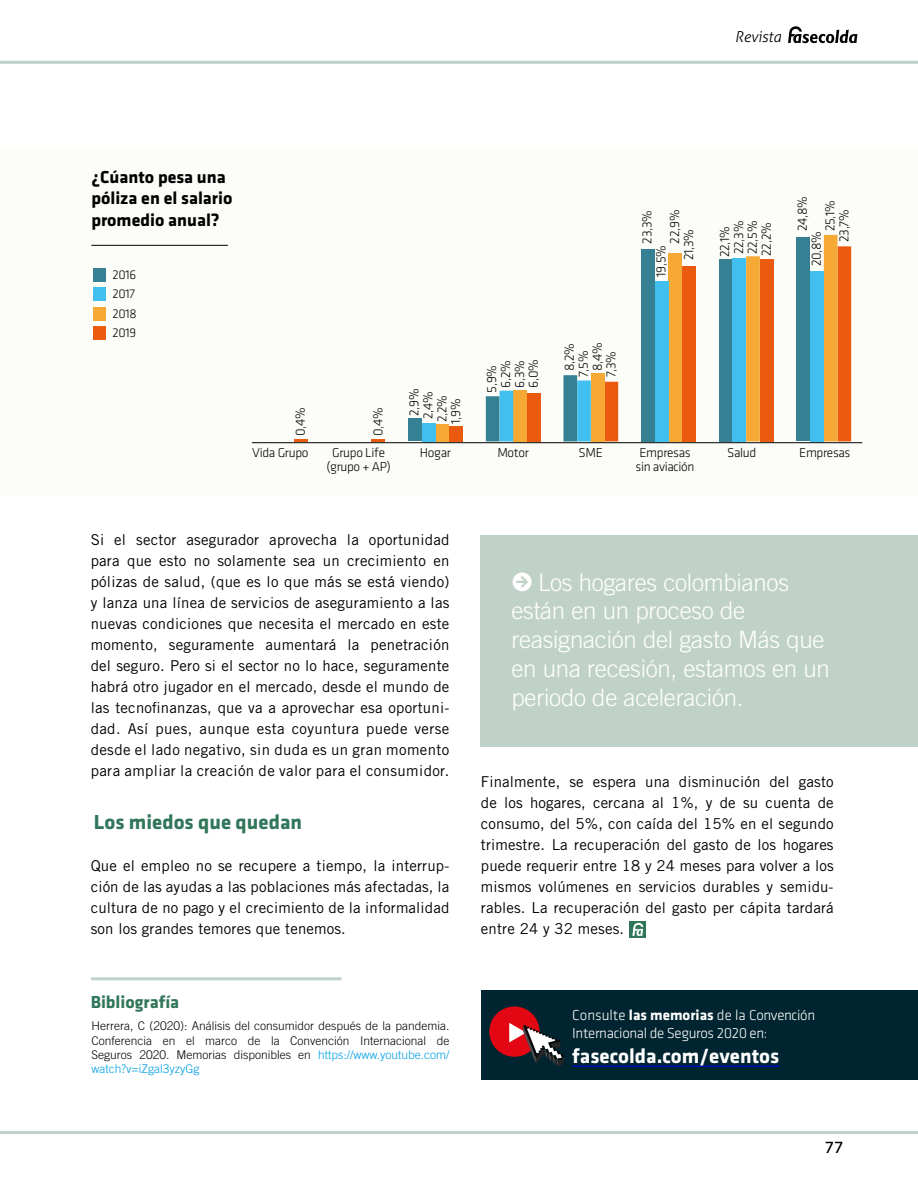
<style>
.page{position:relative;width:918px;height:1188px;background:#fff}
.page>*{position:absolute;margin:0;border:0;box-sizing:border-box;transform-origin:0 0}
.t1{font:300 24px/28.8px "Trade Gothic LT Std";letter-spacing:-.01em;color:#fff}
.t2{font:700 21px "Klavika";color:#fff}
.t3{font:700 21px "Klavika";color:#31765b}
.t4{font:700 18px/21.6px "Klavika";color:#000}
.t5{font:700 18px "Klavika";color:#31765b}
.t6{font:15px/21px "Trade Gothic LT Std";letter-spacing:.01em;color:#000;text-align:justify}
.t7{font:15px/18px "Klavika Light TF";letter-spacing:-.025em;color:#fff}
.t8{font:italic 300 15px "Aller";color:#000}
.t9{font:15px "Collator";color:#000}
.t10{font:300 13.65px/14px "Klavika";color:#000}
.t11{font:300 13.35px/13.6px "Klavika";letter-spacing:-.025em;color:#000;text-align:center}
.t12{font:300 13.05px/19.5px "Klavika";color:#000}
.t13{font:300 12.75px/13px "Klavika";letter-spacing:-.025em;color:#000}
.t14{font:300 12px/14.4px "Trade Gothic LT Std";color:#000;text-align:justify}
.s1{color:#009fe3}
.s2{font-family:"Klavika Arrows";font-weight:500;font-size:27.45px}
.s3{font-family:"Klavika";font-weight:700}
</style>
<div class="page">
<hr style="left:0;top:1131px;width:918px;height:3px;background:#c0d2c8">
<hr style="left:0;top:61px;width:918px;height:3px;background:#c0d2c8">
<svg style="left:788px;top:26px;width:69px;height:17px"></svg>
<hr style="left:91px;top:977px;width:251px;height:3px;background:#c0d2c8">
<div style="left:481px;top:990px;width:437px;height:90px;background:#002531"></div>
<div style="left:489px;top:1006px;width:51px;height:51px;background:#e30613;border-radius:50%"></div>
<svg style="left:509px;top:1023px;width:55px;height:43px"></svg>
<hr style="left:572px;top:1066px;width:207px;height:1px;background:#00f">
<div style="left:481px;top:535px;width:437px;height:211px;background:#c0d2c8"></div>
<div style="left:0;top:148px;width:918px;height:347px;background:#fcfcf8"></div>
<hr style="left:91px;top:245px;width:137px;height:1px;background:#000">
<div style="left:94px;top:268px;width:12px;height:14px;background:#368093"></div>
<div style="left:94px;top:327px;width:12px;height:13px;background:#ea5b10"></div>
<div style="left:94px;top:307px;width:12px;height:13px;background:#f7a936"></div>
<div style="left:94px;top:288px;width:12px;height:13px;background:#41c0f0"></div>
<hr style="left:252px;top:442px;width:610px;height:1px;background:#000">
<svg style="left:294px;top:439px;width:14px;height:2px"></svg>
<div style="left:408px;top:419px;width:14px;height:22px;background:#368093"></div>
<div style="left:449px;top:426px;width:14px;height:15px;background:#ea5b10"></div>
<div style="left:436px;top:424px;width:13px;height:17px;background:#f7a936"></div>
<div style="left:422px;top:423px;width:14px;height:18px;background:#41c0f0"></div>
<div style="left:486px;top:396px;width:14px;height:45px;background:#368093"></div>
<div style="left:527px;top:393px;width:14px;height:48px;background:#ea5b10"></div>
<div style="left:513px;top:390px;width:14px;height:51px;background:#f7a936"></div>
<div style="left:500px;top:391px;width:13px;height:50px;background:#41c0f0"></div>
<div style="left:563px;top:375px;width:14px;height:66px;background:#368093"></div>
<div style="left:605px;top:382px;width:13px;height:59px;background:#ea5b10"></div>
<div style="left:591px;top:373px;width:14px;height:68px;background:#f7a936"></div>
<div style="left:577px;top:380px;width:14px;height:61px;background:#41c0f0"></div>
<div style="left:641px;top:249px;width:14px;height:192px;background:#368093"></div>
<div style="left:682px;top:266px;width:14px;height:175px;background:#ea5b10"></div>
<div style="left:669px;top:253px;width:13px;height:188px;background:#f7a936"></div>
<div style="left:655px;top:281px;width:14px;height:160px;background:#41c0f0"></div>
<div style="left:719px;top:259px;width:13px;height:182px;background:#368093"></div>
<div style="left:760px;top:259px;width:14px;height:182px;background:#ea5b10"></div>
<div style="left:746px;top:256px;width:14px;height:185px;background:#f7a936"></div>
<div style="left:733px;top:258px;width:13px;height:183px;background:#41c0f0"></div>
<div style="left:796px;top:237px;width:14px;height:204px;background:#368093"></div>
<div style="left:838px;top:246px;width:13px;height:195px;background:#ea5b10"></div>
<div style="left:824px;top:235px;width:14px;height:206px;background:#f7a936"></div>
<div style="left:810px;top:271px;width:14px;height:170px;background:#41c0f0"></div>
<svg style="left:372px;top:439px;width:13px;height:2px"></svg>
<div style="left:630px;top:921px;width:16px;height:17px;background:#31765b"></div>
<svg style="left:632px;top:922px;width:11px;height:14px"></svg>
<p class="t8" style="left:735px;top:28px;width:48px">Revista</p>
<p class="t4" style="left:91px;top:166px;width:143px">¿Cúanto pesa una póliza en el salario promedio anual?</p>
<p class="t12" style="left:112px;top:265px;width:26px">2016<br>2017<br>2018<br>2019</p>
<p class="t10" style="left:668px;top:260px;width:52px;text-indent:17px;rotate:-90deg">22,9%<br>21,3%</p>
<p class="t10" style="left:718px;top:257px;width:38px;rotate:-90deg">22,1%<br>22,3%<br>22,5%<br>22,2%</p>
<p class="t10" style="left:640px;top:244px;width:35px;rotate:-90deg">23,3%</p>
<p class="t10" style="left:654px;top:277px;width:33px;rotate:-90deg">19,5%</p>
<p class="t10" style="left:795px;top:266px;width:71px;text-indent:35px;rotate:-90deg">24,8%<br>20,8%</p>
<p class="t10" style="left:823px;top:242px;width:43px;text-indent:11px;rotate:-90deg">25,1%<br>23,7%</p>
<p class="t10" style="left:294px;top:436px;width:30px;rotate:-90deg">0,4%</p>
<p class="t10" style="left:371px;top:436px;width:30px;rotate:-90deg">0,4%</p>
<p class="t10" style="left:407px;top:416px;width:29px;rotate:-90deg">2,9%</p>
<p class="t10" style="left:421px;top:419px;width:29px;rotate:-90deg">2,4%</p>
<p class="t10" style="left:435px;top:422px;width:29px;rotate:-90deg">2,2%</p>
<p class="t10" style="left:449px;top:424px;width:27px;rotate:-90deg">1,9%</p>
<p class="t10" style="left:485px;top:393px;width:35px;text-align:center;rotate:-90deg">5,9%<br>6,2%<br>6,3%<br>6,0%</p>
<p class="t10" style="left:562px;top:371px;width:29px;rotate:-90deg">8,2%</p>
<p class="t10" style="left:576px;top:377px;width:28px;rotate:-90deg">7,5%</p>
<p class="t10" style="left:590px;top:371px;width:30px;rotate:-90deg">8,4%</p>
<p class="t10" style="left:604px;top:377px;width:28px;rotate:-90deg">7,3%</p>
<p class="t13" style="left:583px;top:347px;width:58px">Empresas sin aviación</p>
<p class="t11" style="left:252px;top:446px;width:58px">Vida Grupo</p>
<p class="t11" style="left:327px;top:446px;width:66px">Grupo Life (grupo + AP)</p>
<p class="t11" style="left:420px;top:446px;width:33px">Hogar</p>
<p class="t11" style="left:497px;top:446px;width:33px">Motor</p>
<p class="t11" style="left:579px;top:446px;width:26px">SME</p>
<p class="t11" style="left:636px;top:446px;width:60px;text-align:left">Empresas sin aviación</p>
<p class="t11" style="left:727px;top:446px;width:31px">Salud</p>
<p class="t11" style="left:799px;top:446px;width:53px">Empresas</p>
<p class="t6" style="left:91px;top:529px;width:360px">Si el sector asegurador aprovecha la oportunidad para que esto no solamente sea un crecimiento en pólizas de salud, (que es lo que más se está viendo) y lanza una línea de servicios de aseguramiento a las nuevas condiciones que necesita el mercado en este momento, seguramente aumentará la penetración del seguro. Pero si el sector no lo hace, seguramente habrá otro jugador en el mercado, desde el mundo de las tecnofinanzas, que va a aprovechar esa oportuni&shy;dad. Así pues, aunque esta coyuntura puede verse desde el lado negativo, sin duda es un gran momento para ampliar la creación de valor para el consumidor.</p>
<h2 class="t3" style="left:94px;top:811px;width:210px">Los miedos que quedan</h2>
<p class="t6" style="left:91px;top:855px;width:360px">Que el empleo no se recupere a tiempo, la interrup&shy;ción de las ayudas a las poblaciones más afectadas, la cultura de no pago y el crecimiento de la informalidad son los grandes temores que tenemos.</p>
<p class="t5" style="left:91px;top:992px;width:90px">Bibliografía</p>
<p class="t14" style="left:92px;top:1019px;width:359px">Herrera, C (2020): Análisis del consumidor después de la pandemia.<br>Conferencia en el marco de la Convención Internacional de Seguros 2020. Memorias disponibles en <span class="s1">https://www.youtube.com/ watch?v=iZgal3yzyGg</span></p>
<h1 class="t1" style="left:512px;top:567px;width:320px"><span class="s2">R</span> Los hogares colombianos están en un proceso de reasignación del gasto Más que en una recesión, estamos en un periodo de aceleración.</h1>
<p class="t6" style="left:481px;top:771px;width:354px">Finalmente, se espera una disminución del gasto de los hogares, cercana al 1%, y de su cuenta de consumo, del 5%, con caída del 15% en el segundo trimestre. La recuperación del gasto de los hogares puede requerir entre 18 y 24 meses para volver a los mismos volúmenes en servicios durables y semidu&shy;rables. La recuperación del gasto per cápita tardará entre 24 y 32 meses.</p>
<p class="t7" style="left:572px;top:1006px;width:244px">Consulte <span class="s3">las memorias</span> de la Convención<br>Internacional de Seguros 2020 en:</p>
<h2 class="t2" style="left:572px;top:1045px;width:209px">fasecolda.com/eventos</h2>
<p class="t9" style="left:825px;top:1139px;width:20px">77</p>
</div>
